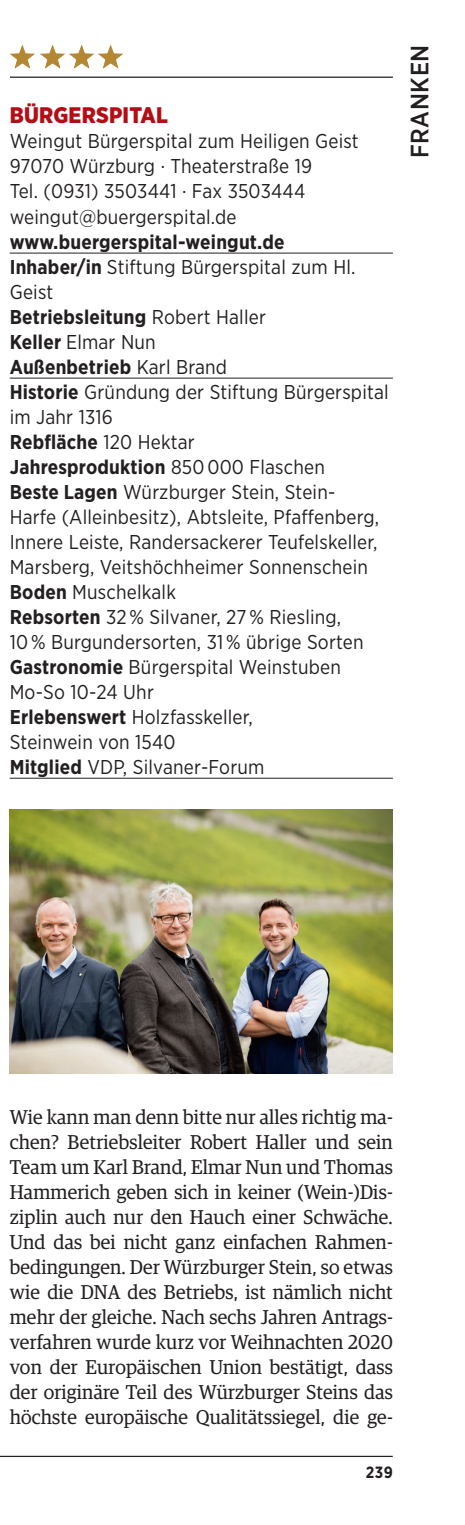
<style>
.page{position:relative;width:465px;height:1525px;background:#fff}
.page>*{position:absolute;margin:0;border:0;box-sizing:border-box;transform-origin:0 0}
.t1{font:500 25px "Gotham Narrow";letter-spacing:.025em;color:#231f20}
.t2{font:900 22.5px "Gotham Narrow";letter-spacing:.01em;color:#b30e15}
.t3{font:20px/25px "Gotham Narrow";letter-spacing:.01em;color:#231f20}
.t4{font:20px/25px "Guardian Egyp";letter-spacing:.01em;color:#231f20;text-align:justify}
.t5{font:700 16.25px "Gotham Narrow";color:#231f20;scale:.96 1}
.s1{font-weight:700}
</style>
<div class="page">
<hr style="left:0;top:1455px;width:392px;height:2px;background:#231f20">
<hr style="left:10px;top:253px;width:382px;height:1px;background:#231f20">
<hr style="left:10px;top:378px;width:382px;height:1px;background:#231f20">
<hr style="left:10px;top:778px;width:382px;height:1px;background:#231f20">
<img style="left:10px;top:809px;width:382px;height:265px">
<svg style="left:9px;top:45px;width:115px;height:24px"></svg>
<hr style="left:0;top:77px;width:392px;height:1px;background:#231f20">
<div style="left:0;top:70px;width:10px;height:14px;background:#fff"></div>
<p class="t2" style="left:10px;top:101px;width:160px">BÜRGERSPITAL</p>
<p class="t3" style="left:10px;top:129px;width:350px">Weingut Bürgerspital zum Heiligen Geist 97070 Würzburg · Theaterstraße 19<br>Tel. (0931) 3503441 · Fax 3503444 weingut@buergerspital.de</p>
<p class="t3" style="left:10px;top:229px;width:380px"><span class="s1">www.buergerspital-weingut.de<br>Inhaber/in</span> Stiftung Bürgerspital zum Hl.<br>Geist<br><span class="s1">Betriebsleitung</span> Robert Haller<br><span class="s1">Keller</span> Elmar Nun<br><span class="s1">Außenbetrieb</span> Karl Brand<br><span class="s1">Historie</span> Gründung der Stiftung Bürgerspital im Jahr 1316<br><span class="s1">Rebfläche</span> 120 Hektar<br><span class="s1">Jahresproduktion</span> 850 000 Flaschen<br><span class="s1">Beste Lagen</span> Würzburger Stein, Stein-<br>Harfe (Alleinbesitz), Abtsleite, Pfaffenberg,<br>Innere Leiste, Randersackerer Teufelskeller,<br>Marsberg, Veitshöchheimer Sonnenschein<br><span class="s1">Boden</span> Muschelkalk<br><span class="s1">Rebsorten</span> 32 % Silvaner, 27 % Riesling,<br>10 % Burgundersorten, 31 % übrige Sorten<br><span class="s1">Gastronomie</span> Bürgerspital Weinstuben<br>Mo-So 10-24 Uhr<br><span class="s1">Erlebenswert</span> Holzfasskeller,<br>Steinwein von 1540<br><span class="s1">Mitglied</span> VDP, Silvaner-Forum</p>
<p class="t1" style="left:403px;top:158px;width:115px;rotate:-90deg">FRANKEN</p>
<p class="t4" style="left:10px;top:1103px;width:384px">Wie kann man denn bitte nur alles richtig ma&shy;chen? Betriebsleiter Robert Haller und sein Team um Karl Brand, Elmar Nun und Thomas Hammerich geben sich in keiner (Wein-)Dis&shy;ziplin auch nur den Hauch einer Schwäche.<br>Und das bei nicht ganz einfachen Rahmen&shy;bedingungen. Der Würzburger Stein, so etwas wie die DNA des Betriebs, ist nämlich nicht mehr der gleiche. Nach sechs Jahren Antrags&shy;verfahren wurde kurz vor Weihnachten 2020 von der Europäischen Union bestätigt, dass der originäre Teil des Würzburger Steins das höchste europäische Qualitätssiegel, die ge-</p>
<p class="t5" style="left:365px;top:1462px;width:30px">239</p>
</div>
